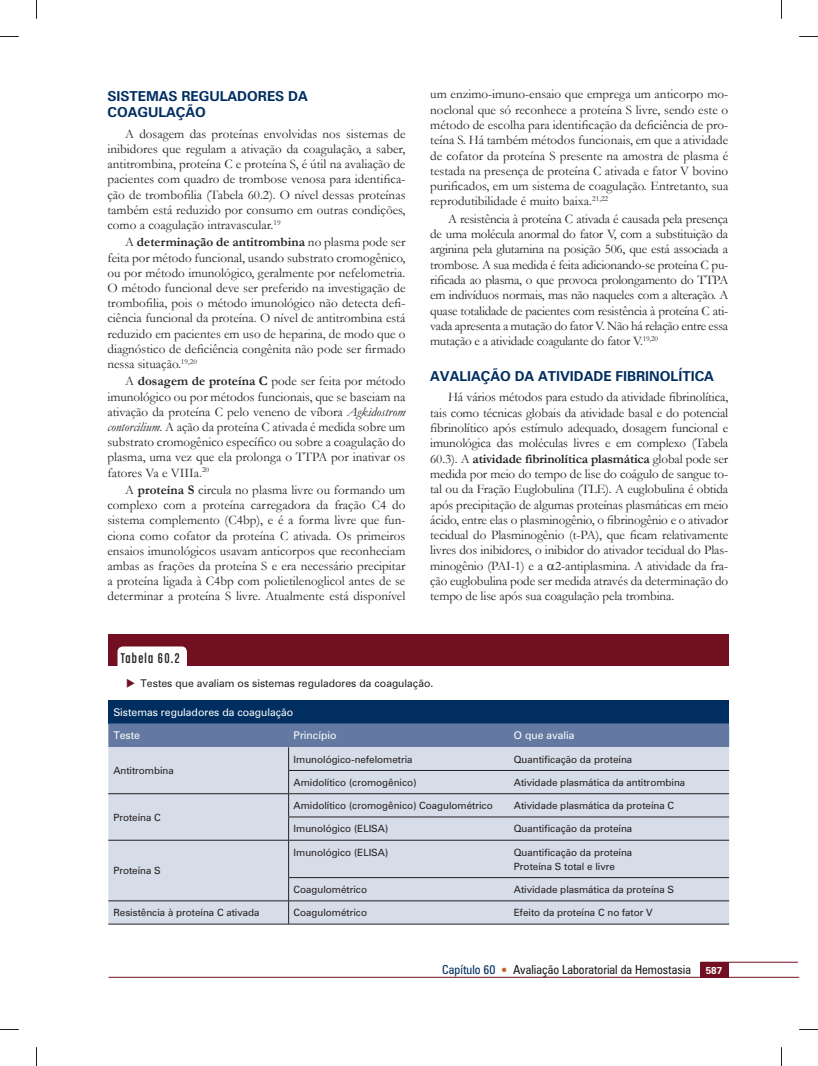
<style>
.page{position:relative;width:818px;height:1066px;background:#fff}
.page>*{position:absolute;margin:0;border:0;box-sizing:border-box;transform-origin:0 0}
.t1{font:15px "Chalet Comprime Cologne Eighty";letter-spacing:.08em;color:#231f20}
.t2{font:700 13.75px/16.6px "Zurich BT";color:#002e60}
.t3{font:13.12px/15.2px "Garamond";color:#231f20;text-align:justify}
.t4{font:condensed 12.5px "Zurich BT";color:#231f20}
.t5{font:condensed 12.5px "Zurich BT";color:#002e60}
.t6{font:10.62px "Zurich BT";color:#fff}
.t7{font:10.62px "Zurich BT";color:#231f20}
.t8{font:10px/14.1px "Zurich BT";color:#231f20}
.s1{font-weight:700}
.s2{font-style:italic}
.s3{color:#720f21}
.s4{font-weight:700;font-stretch:normal;font-size:10px;color:#fff}
</style>
<div class="page">
<div style="left:699px;top:961px;width:28px;height:16px;background:#720f21"></div>
<hr style="left:109px;top:976px;width:689px;height:1px;background:#720f21">
<hr style="left:700px;top:961px;width:97px;height:1px;background:#720f21">
<div style="left:109px;top:634px;width:619px;height:31px;background:#720f21"></div>
<svg style="left:117px;top:646px;width:70px;height:20px"></svg>
<div style="left:108px;top:699px;width:620px;height:24px;background:#002e60"></div>
<div style="left:108px;top:840px;width:620px;height:83px;background:#d6dce8"></div>
<hr style="left:288px;top:839px;width:440px;height:1px;background:#231f20">
<hr style="left:288px;top:877px;width:440px;height:1px;background:#231f20">
<hr style="left:288px;top:900px;width:440px;height:1px;background:#231f20">
<hr style="left:108px;top:923px;width:620px;height:1px;background:#231f20">
<hr style="left:108px;top:839px;width:180px;height:1px;background:#231f20">
<hr style="left:108px;top:900px;width:180px;height:1px;background:#231f20">
<svg style="left:108px;top:723px;width:620px;height:116px;background:#b9c2d4"></svg>
<hr style="left:288px;top:840px;width:1px;height:37px;background:#231f20">
<svg style="left:288px;top:877px;width:1px;height:46px"></svg>
<svg style="left:0;top:36px;width:19px;height:1px"></svg>
<svg style="left:799px;top:36px;width:18px;height:1px"></svg>
<svg style="left:36px;top:0;width:1px;height:19px"></svg>
<svg style="left:36px;top:1047px;width:1px;height:18px"></svg>
<p class="t2" style="left:107px;top:89px;width:202px">SISTEMAS REGULADORES DA<br>COAGULAÇÃO</p>
<p class="t3" style="left:107px;top:126px;width:299px;text-indent:18px">A dosagem das proteínas envolvidas nos sistemas de inibidores que regulam a ativação da coagulação, a saber, antitrombina, proteína C e proteína S, é útil na avaliação de pacientes com quadro de trombose venosa para identifica&shy;ção de trombofilia (Tabela 60.2). O nível dessas proteínas também está reduzido por consumo em outras condições, como a coagulação intravascular.<sup>19</sup></p>
<p class="t3" style="left:107px;top:235px;width:299px;text-indent:18px">A <span class="s1">determinação de antitrombina</span> no plasma pode ser feita por método funcional, usando substrato cromogênico, ou por método imunológico, geralmente por nefelometria.<br>O método funcional deve ser preferido na investigação de trombofilia, pois o método imunológico não detecta defi&shy;ciência funcional da proteína. O nível de antitrombina está reduzido em pacientes em uso de heparina, de modo que o diagnóstico de deficiência congênita não pode ser firmado nessa situação.<sup>19,20</sup></p>
<p class="t3" style="left:107px;top:374px;width:299px;text-indent:18px">A <span class="s1">dosagem de proteína C</span> pode ser feita por método imunológico ou por métodos funcionais, que se baseiam na ativação da proteína C pelo veneno de víbora <span class="s2">Agkidostrom contorcilium</span>. A ação da proteína C ativada é medida sobre um substrato cromogênico específico ou sobre a coagulação do plasma, uma vez que ela prolonga o TTPA por inativar os fatores Va e VIIIa.<sup>20</sup></p>
<p class="t3" style="left:107px;top:482px;width:299px;text-indent:18px">A <span class="s1">proteína S</span> circula no plasma livre ou formando um complexo com a proteína carregadora da fração C4 do sistema complemento (C4bp), e é a forma livre que fun&shy;ciona como cofator da proteína C ativada. Os primeiros ensaios imunológicos usavam anticorpos que reconheciam ambas as frações da proteína S e era necessário precipitar a proteína ligada à C4bp com polietilenoglicol antes de se determinar a proteína S livre. Atualmente está disponível</p>
<p class="t3" style="left:430px;top:87px;width:299px">um enzimo-imuno-ensaio que emprega um anticorpo mo&shy;noclonal que só reconhece a proteína S livre, sendo este o método de escolha para identificação da deficiência de pro&shy;teína S. Há também métodos funcionais, em que a atividade de cofator da proteína S presente na amostra de plasma é testada na presença de proteína C ativada e fator V bovino purificados, em um sistema de coagulação. Entretanto, sua reprodutibilidade é muito baixa.<sup>21,22</sup></p>
<p class="t3" style="left:430px;top:211px;width:299px;text-indent:18px">A resistência à proteína C ativada é causada pela presença de uma molécula anormal do fator V, com a substituição da arginina pela glutamina na posição 506, que está associada a trombose. A sua medida é feita adicionando-se proteína C pu&shy;rificada ao plasma, o que provoca prolongamento do TTPA em indivíduos normais, mas não naqueles com a alteração. A quase totalidade de pacientes com resistência à proteína C ati&shy;vada apresenta a mutação do fator V. Não há relação entre essa mutação e a atividade coagulante do fator V.<sup>19,20</sup></p>
<p class="t2" style="left:430px;top:368px;width:285px">AVALIAÇÃO DA ATIVIDADE FIBRINOLÍTICA</p>
<p class="t3" style="left:430px;top:390px;width:299px;text-indent:18px">Há vários métodos para estudo da atividade fibrinolítica, tais como técnicas globais da atividade basal e do potencial fibrinolítico após estímulo adequado, dosagem funcional e imunológica das moléculas livres e em complexo (Tabela 60.3). A <span class="s1">atividade fibrinolítica plasmática</span> global pode ser medida por meio do tempo de lise do coágulo de sangue to&shy;tal ou da Fração Euglobulina (TLE). A euglobulina é obtida após precipitação de algumas proteínas plasmáticas em meio ácido, entre elas o plasminogênio, o fibrinogênio e o ativador tecidual do Plasminogênio (t-PA), que ficam relativamente livres dos inibidores, o inibidor do ativador tecidual do Plas&shy;minogênio (PAI-1) e a 2-antiplasmina. A atividade da fra&shy;ção euglobulina pode ser medida através da determinação do tempo de lise após sua coagulação pela trombina.</p>
<p class="t1" style="left:121px;top:652px;width:60px">Tabela 60.2</p>
<p class="t7" style="left:126px;top:678px;width:308px"><span class="s3">◆</span> Testes que avaliam os sistemas reguladores da coagulação.</p>
<p class="t6" style="left:113px;top:707px;width:181px">Sistemas reguladores da coagulação</p>
<p class="t6" style="left:113px;top:731px;width:28px">Teste</p>
<p class="t6" style="left:293px;top:731px;width:44px">Princípio</p>
<p class="t6" style="left:513px;top:731px;width:62px">O que avalia</p>
<p class="t8" style="left:113px;top:764px;width:62px">Antitrombina</p>
<p class="t8" style="left:293px;top:752px;width:120px">Imunológico-nefelometria</p>
<p class="t8" style="left:513px;top:752px;width:120px">Quantificação da proteína</p>
<p class="t8" style="left:293px;top:775px;width:124px">Amidolítico (cromogênico)</p>
<p class="t8" style="left:513px;top:775px;width:173px">Atividade plasmática da antitrombina</p>
<p class="t8" style="left:113px;top:810px;width:49px">Proteína C</p>
<p class="t8" style="left:113px;top:864px;width:49px">Proteína S</p>
<p class="t8" style="left:293px;top:799px;width:200px">Amidolítico (cromogênico) Coagulométrico</p>
<p class="t8" style="left:513px;top:799px;width:162px">Atividade plasmática da proteína C</p>
<p class="t8" style="left:293px;top:822px;width:96px">Imunológico (ELISA)</p>
<p class="t8" style="left:513px;top:822px;width:120px">Quantificação da proteína</p>
<p class="t8" style="left:293px;top:845px;width:96px">Imunológico (ELISA)</p>
<p class="t8" style="left:513px;top:845px;width:120px">Quantificação da proteína<br>Proteína S total e livre</p>
<p class="t8" style="left:293px;top:882px;width:75px">Coagulométrico</p>
<p class="t8" style="left:513px;top:882px;width:161px">Atividade plasmática da proteína S</p>
<p class="t8" style="left:113px;top:906px;width:148px">Resistência à proteína C ativada</p>
<p class="t8" style="left:293px;top:906px;width:75px">Coagulométrico</p>
<p class="t8" style="left:513px;top:906px;width:140px">Efeito da proteína C no fator V</p>
<p class="t5" style="left:442px;top:964px;width:55px">Capítulo 60</p>
<p class="t4" style="left:513px;top:964px;width:210px">Avaliação Laboratorial da Hemostasia <span class="s4">587</span></p>
</div>
